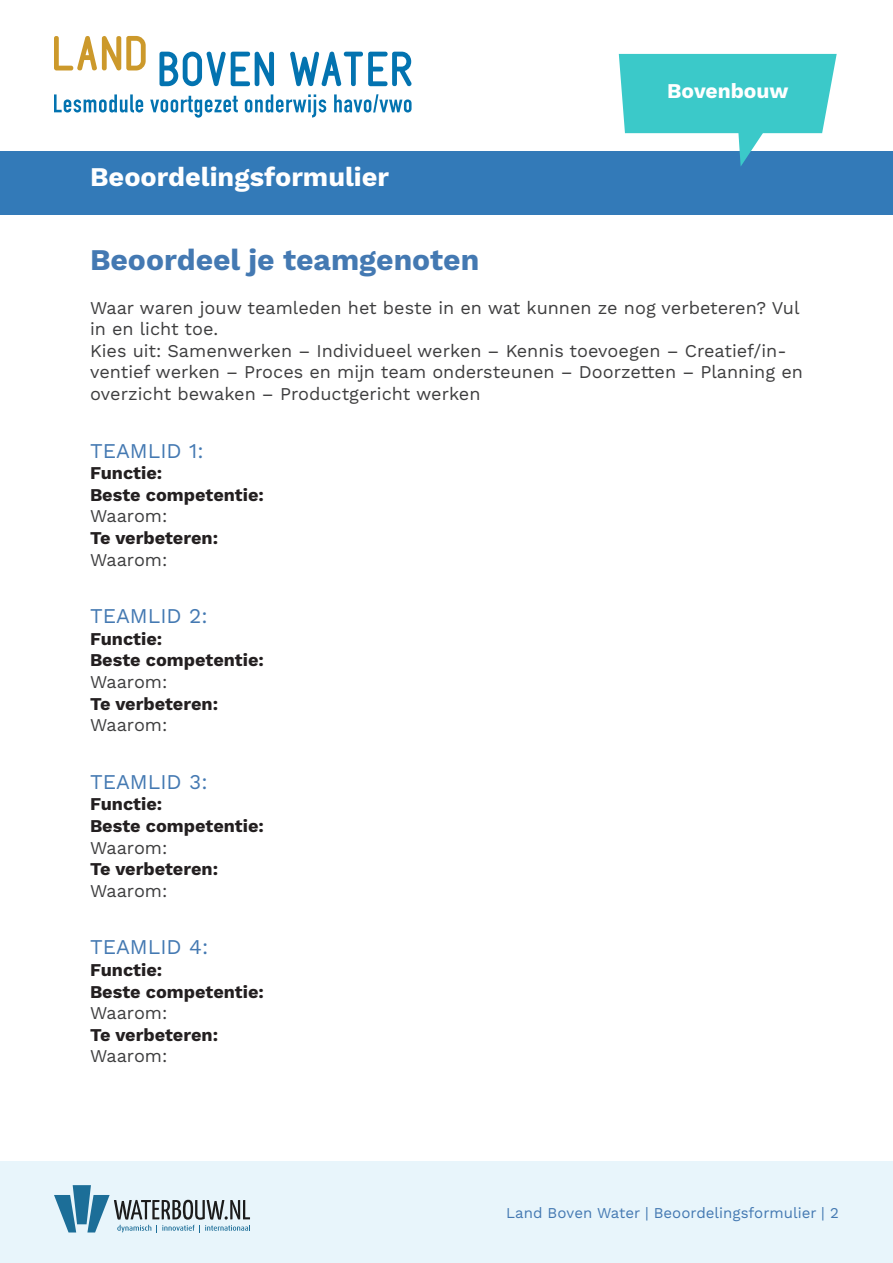
<style>
.page{position:relative;width:893px;height:1263px;background:#fff}
.page>*{position:absolute;margin:0;border:0;box-sizing:border-box;transform-origin:0 0}
.t1{font:700 30px "Work Sans";color:#4479b2}
.t2{font:700 27px "Work Sans";color:#fff}
.t3{font:21px "Work Sans";color:#4479b2}
.t4{font:700 21px "Work Sans";color:#fff}
.t5{font:18px/21.6px "Work Sans";color:#3e3e3f}
.t6{font:700 18px "Work Sans";color:#231f20}
.t7{font:15px "Work Sans";color:#4479b2}
</style>
<div class="page">
<div style="left:0;top:1161px;width:893px;height:102px;background:#e8f5fb"></div>
<svg style="left:54px;top:35px;width:92px;height:36px"></svg>
<svg style="left:159px;top:51px;width:115px;height:36px"></svg>
<svg style="left:290px;top:51px;width:122px;height:36px"></svg>
<svg style="left:54px;top:94px;width:89px;height:18px"></svg>
<svg style="left:150px;top:96px;width:88px;height:22px"></svg>
<svg style="left:245px;top:94px;width:81px;height:23px"></svg>
<svg style="left:334px;top:94px;width:78px;height:18px"></svg>
<div style="left:0;top:151px;width:893px;height:63px;background:#337ab8"></div>
<svg style="left:54px;top:1185px;width:196px;height:47px"></svg>
<svg style="left:619px;top:54px;width:218px;height:112px"></svg>
<h2 class="t2" style="left:90px;top:162px;width:300px">Beoordelingsformulier</h2>
<p class="t4" style="left:667px;top:79px;width:123px">Bovenbouw</p>
<p class="t1" style="left:90px;top:243px;width:391px">Beoordeel je teamgenoten</p>
<p class="t5" style="left:90px;top:297px;width:711px">Waar waren jouw teamleden het beste in en wat kunnen ze nog verbeteren? Vul in en licht toe.</p>
<p class="t5" style="left:90px;top:341px;width:714px">Kies uit: Samenwerken – Individueel werken – Kennis toevoegen – Creatief/in&shy;ventief werken – Proces en mijn team ondersteunen – Doorzetten – Planning en overzicht bewaken – Productgericht werken</p>
<p class="t3" style="left:90px;top:438px;width:115px">TEAMLID 1:</p>
<p class="t6" style="left:90px;top:463px;width:74px">Functie:</p>
<p class="t6" style="left:90px;top:484px;width:175px">Beste competentie:</p>
<p class="t5" style="left:90px;top:506px;width:79px">Waarom:</p>
<p class="t6" style="left:90px;top:527px;width:130px">Te verbeteren:</p>
<p class="t5" style="left:90px;top:549px;width:79px">Waarom:</p>
<p class="t3" style="left:90px;top:604px;width:119px">TEAMLID 2:</p>
<p class="t6" style="left:90px;top:628px;width:74px">Functie:</p>
<p class="t6" style="left:90px;top:650px;width:175px">Beste competentie:</p>
<p class="t5" style="left:90px;top:672px;width:79px">Waarom:</p>
<p class="t6" style="left:90px;top:693px;width:130px">Te verbeteren:</p>
<p class="t5" style="left:90px;top:715px;width:79px">Waarom:</p>
<p class="t3" style="left:90px;top:769px;width:119px">TEAMLID 3:</p>
<p class="t6" style="left:90px;top:794px;width:74px">Functie:</p>
<p class="t6" style="left:90px;top:815px;width:175px">Beste competentie:</p>
<p class="t5" style="left:90px;top:837px;width:79px">Waarom:</p>
<p class="t6" style="left:90px;top:859px;width:130px">Te verbeteren:</p>
<p class="t5" style="left:90px;top:881px;width:79px">Waarom:</p>
<p class="t3" style="left:90px;top:935px;width:120px">TEAMLID 4:</p>
<p class="t6" style="left:90px;top:959px;width:74px">Functie:</p>
<p class="t6" style="left:90px;top:981px;width:175px">Beste competentie:</p>
<p class="t5" style="left:90px;top:1003px;width:79px">Waarom:</p>
<p class="t6" style="left:90px;top:1024px;width:130px">Te verbeteren:</p>
<p class="t5" style="left:90px;top:1046px;width:79px">Waarom:</p>
<p class="t7" style="left:506px;top:1204px;width:334px">Land Boven Water | Beoordelingsformulier | 2</p>
</div>
